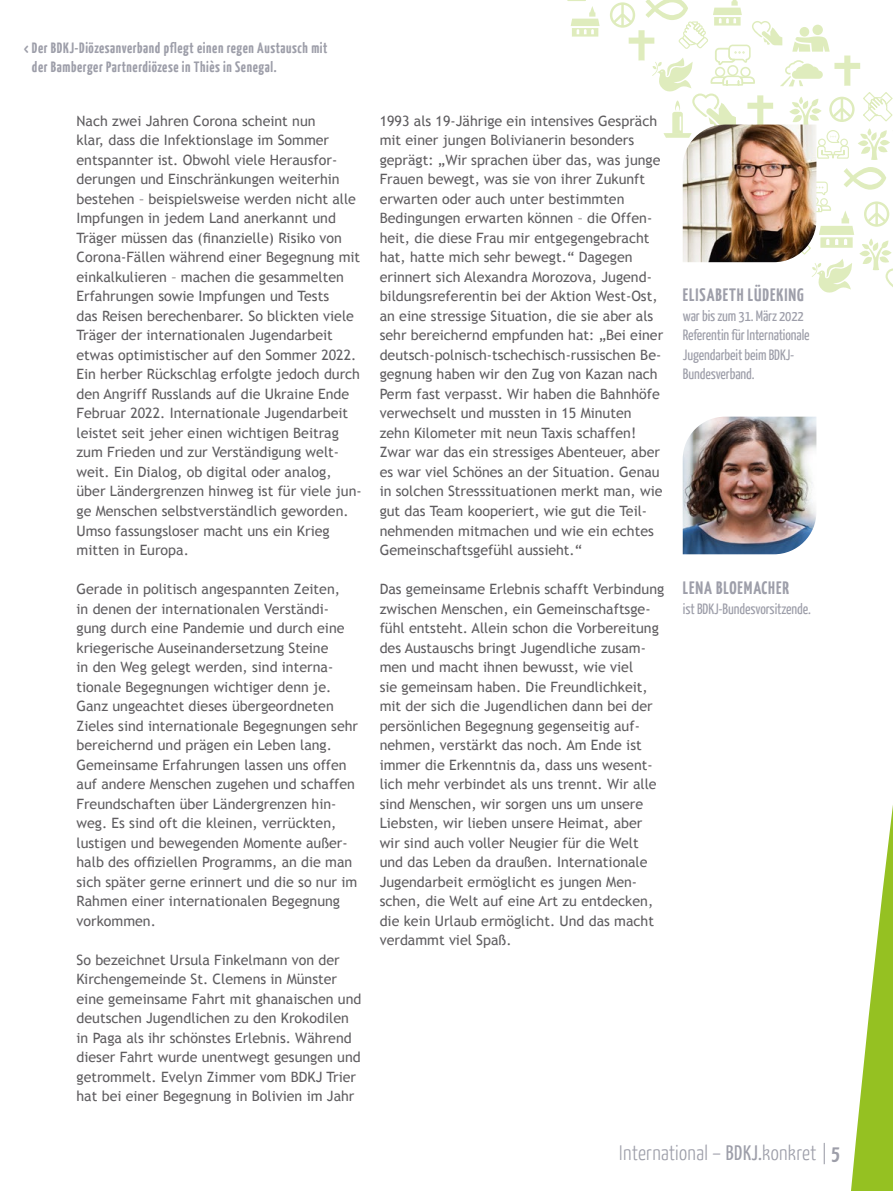
<style>
.page{position:relative;width:893px;height:1191px;background:#fff}
.page>*{position:absolute;margin:0;border:0;box-sizing:border-box;transform-origin:0 0}
.t1{font:300 21px "BDKJ";color:#9d9ea9}
.Autoren_Name{font:700 18px "BDKJ";letter-spacing:.04em;color:#9d9ea9}
.Autor_Text{font:15px/19.5px "BDKJ";letter-spacing:-.02em;color:#9d9ea9}
.Autor_Text-2{font:700 15px/19.5px "BDKJ";letter-spacing:.03em;color:#9d9ea9}
.Text{font:14.25px/19.5px "Trebuchet MS";color:#5f5d60}
.s1{font-weight:400}
.s2{font-weight:700}
</style>
<div class="page">
<svg style="left:851px;top:805px;width:42px;height:386px"></svg>
<svg style="left:567px;top:0;width:33px;height:37px"></svg>
<svg style="left:610px;top:0;width:283px;height:293px"></svg>
<img style="left:683px;top:125px;width:133px;height:137px">
<img style="left:683px;top:416px;width:133px;height:138px">
<p class="Autor_Text-2" style="left:32px;top:37px;width:297px;text-indent:-8px">&lt; Der BDKJ-Diözesanverband pflegt einen regen Austausch mit der Bamberger Partnerdiözese in Thiès in Senegal.</p>
<p class="Text" style="left:77px;top:111px;width:287px">Nach zwei Jahren Corona scheint nun<br>klar, dass die Infektionslage im Sommer entspannter ist. Obwohl viele Herausfor&shy;derungen und Einschränkungen weiterhin bestehen – beispielsweise werden nicht alle Impfungen in jedem Land anerkannt und Träger müssen das (finanzielle) Risiko von Corona-Fällen während einer Begegnung mit einkalkulieren – machen die gesammelten Erfahrungen sowie Impfungen und Tests<br>das Reisen berechenbarer. So blickten viele Träger der internationalen Jugendarbeit etwas optimistischer auf den Sommer 2022.<br>Ein herber Rückschlag erfolgte jedoch durch den Angriff Russlands auf die Ukraine Ende Februar 2022. Internationale Jugendarbeit leistet seit jeher einen wichtigen Beitrag zum Frieden und zur Verständigung welt&shy;weit. Ein Dialog, ob digital oder analog, über Ländergrenzen hinweg ist für viele jun&shy;ge Menschen selbstverständlich geworden.<br>Umso fassungsloser macht uns ein Krieg mitten in Europa.</p>
<p class="Text" style="left:77px;top:579px;width:283px">Gerade in politisch angespannten Zeiten,<br>in denen der internationalen Verständi&shy;gung durch eine Pandemie und durch eine kriegerische Auseinandersetzung Steine<br>in den Weg gelegt werden, sind interna&shy;tionale Begegnungen wichtiger denn je.<br>Ganz ungeachtet dieses übergeordneten Zieles sind internationale Begegnungen sehr bereichernd und prägen ein Leben lang.<br>Gemeinsame Erfahrungen lassen uns offen auf andere Menschen zugehen und schaffen Freundschaften über Ländergrenzen hin&shy;weg. Es sind oft die kleinen, verrückten, lustigen und bewegenden Momente außer&shy;halb des offiziellen Programms, an die man sich später gerne erinnert und die so nur im Rahmen einer internationalen Begegnung vorkommen.</p>
<p class="Text" style="left:77px;top:950px;width:286px">So bezeichnet Ursula Finkelmann von der Kirchengemeinde St. Clemens in Münster eine gemeinsame Fahrt mit ghanaischen und deutschen Jugendlichen zu den Krokodilen in Paga als ihr schönstes Erlebnis. Während dieser Fahrt wurde unentwegt gesungen und getrommelt. Evelyn Zimmer vom BDKJ Trier hat bei einer Begegnung in Bolivien im Jahr</p>
<p class="Text" style="left:380px;top:111px;width:285px">1993 als 19-Jährige ein intensives Gespräch mit einer jungen Bolivianerin besonders geprägt: „Wir sprachen über das, was junge Frauen bewegt, was sie von ihrer Zukunft erwarten oder auch unter bestimmten Bedingungen erwarten können – die Offen&shy;heit, die diese Frau mir entgegengebracht hat, hatte mich sehr bewegt.“ Dagegen erinnert sich Alexandra Morozova, Jugend&shy;bildungsreferentin bei der Aktion West-Ost, an eine stressige Situation, die sie aber als sehr bereichernd empfunden hat: „Bei einer deutsch-polnisch-tschechisch-russischen Be&shy;gegnung haben wir den Zug von Kazan nach Perm fast verpasst. Wir haben die Bahnhöfe verwechselt und mussten in 15 Minuten zehn Kilometer mit neun Taxis schaffen!<br>Zwar war das ein stressiges Abenteuer, aber es war viel Schönes an der Situation. Genau in solchen Stresssituationen merkt man, wie gut das Team kooperiert, wie gut die Teil&shy;nehmenden mitmachen und wie ein echtes Gemeinschaftsgefühl aussieht.“</p>
<p class="Text" style="left:380px;top:579px;width:286px">Das gemeinsame Erlebnis schafft Verbindung zwischen Menschen, ein Gemeinschaftsge&shy;fühl entsteht. Allein schon die Vorbereitung des Austauschs bringt Jugendliche zusam&shy;men und macht ihnen bewusst, wie viel<br>sie gemeinsam haben. Die Freundlichkeit, mit der sich die Jugendlichen dann bei der persönlichen Begegnung gegenseitig auf&shy;nehmen, verstärkt das noch. Am Ende ist immer die Erkenntnis da, dass uns wesent&shy;lich mehr verbindet als uns trennt. Wir alle sind Menschen, wir sorgen uns um unsere Liebsten, wir lieben unsere Heimat, aber wir sind auch voller Neugier für die Welt und das Leben da draußen. Internationale Jugendarbeit ermöglicht es jungen Men&shy;schen, die Welt auf eine Art zu entdecken, die kein Urlaub ermöglicht. Und das macht verdammt viel Spaß.</p>
<p class="Autoren_Name" style="left:683px;top:283px;width:122px">ELISABETH LÜDEKING</p>
<p class="Autor_Text" style="left:683px;top:305px;width:129px">war bis zum 31. März 2022<br>Referentin für Internationale<br>Jugendarbeit beim BDKJ-<br>Bundesverband.</p>
<p class="Autoren_Name" style="left:683px;top:576px;width:108px">LENA BLOEMACHER</p>
<p class="Autor_Text" style="left:683px;top:598px;width:130px">ist BDKJ-Bundesvorsitzende.</p>
<h1 class="t1" style="left:619px;top:1139px;width:222px">International – <span class="s1">BDKJ.</span>konkret | <span class="s2">5</span></h1>
</div>
